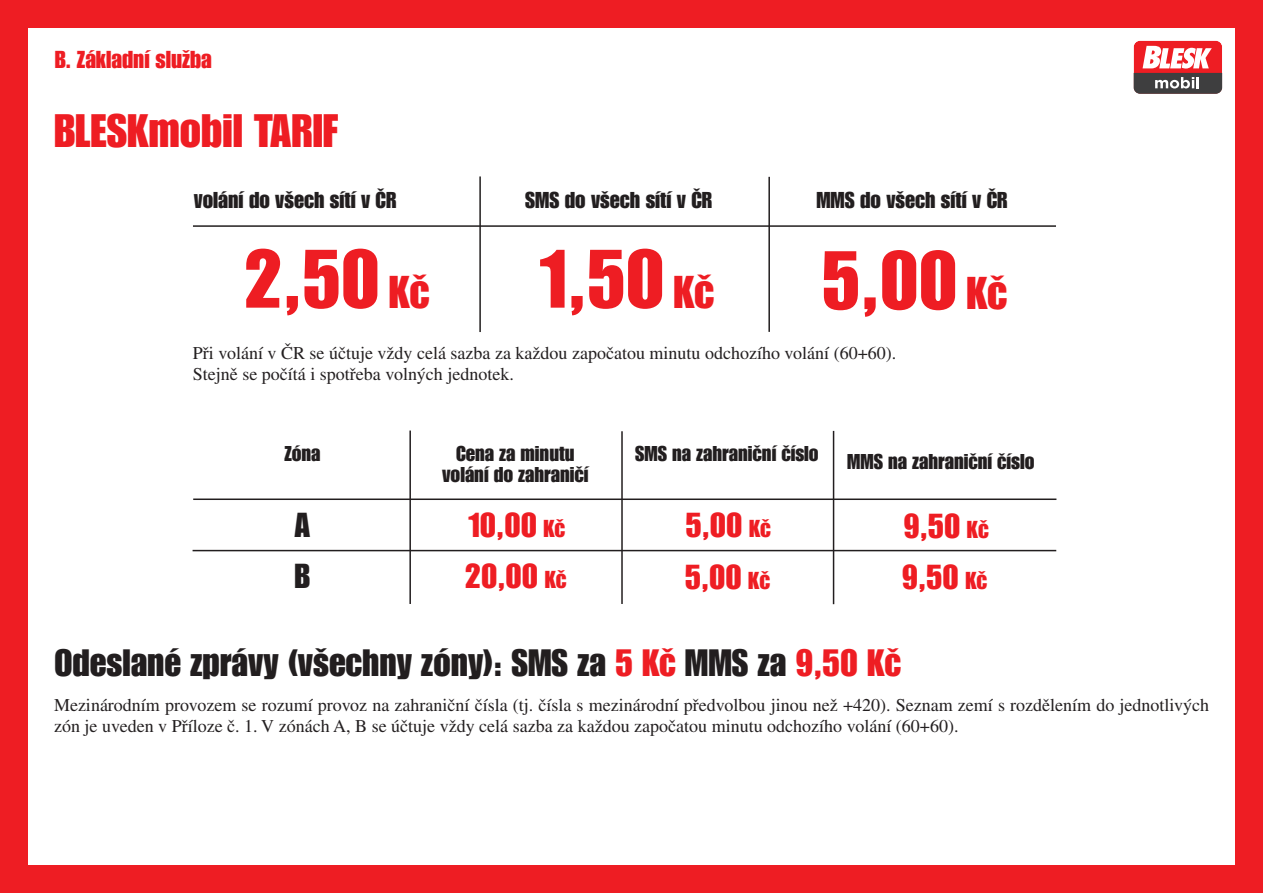
<style>
.page{position:relative;width:1263px;height:893px;background:#fff}
.page>*{position:absolute;margin:0;border:0;box-sizing:border-box;transform-origin:0 0}
.t1{font:81px "Impact LT Std Q";color:#ee1d23}
.t2{font:45.9px "Impact LT Std Q";color:#ee1d23}
.t3{font:37.35px "Impact LT Std Q";color:#221e1f}
.t4{font:34.05px "Impact LT Std Q";color:#ee1d23}
.t5{font:34.05px "Impact LT Std Q";color:#221e1f}
.t6{font:24px "Impact LT Std Q";color:#ee1d23}
.t7{font:22.5px "Impact LT Std Q";color:#221e1f}
.t8{font:21px "Impact LT Std Q";color:#221e1f}
.t9{font:18px/21px "Times LT Std";color:#231f20}
.s1{font-size:19.5px;color:#231f20}
.s2{font-size:45px}
.s3{font-size:24px}
.s4{color:#ee1d23}
</style>
<div class="page">
<div style="left:0;top:0;width:28px;height:893px;background:#ee1d23"></div>
<div style="left:1235px;top:0;width:28px;height:893px;background:#ee1d23"></div>
<div style="left:0;top:0;width:1263px;height:28px;background:#ee1d23"></div>
<div style="left:0;top:865px;width:1263px;height:28px;background:#ee1d23"></div>
<hr style="left:193px;top:225px;width:863px;height:2px;background:#221e1f">
<hr style="left:479px;top:176px;width:2px;height:156px;background:#221e1f">
<hr style="left:768px;top:177px;width:2px;height:155px;background:#221e1f">
<hr style="left:193px;top:498px;width:863px;height:2px;background:#221e1f">
<hr style="left:409px;top:431px;width:2px;height:173px;background:#221e1f">
<hr style="left:833px;top:431px;width:1px;height:173px;background:#221e1f">
<hr style="left:621px;top:431px;width:2px;height:173px;background:#221e1f">
<hr style="left:193px;top:550px;width:863px;height:1px;background:#221e1f">
<svg style="left:1133px;top:40px;width:90px;height:54px"></svg>
<p class="t6" style="left:55px;top:45px;width:159px">B. Základní služba</p>
<p class="t2" style="left:54px;top:105px;width:286px">BLESKmobil TARIF</p>
<p class="t7" style="left:194px;top:187px;width:204px"><span class="s1">V</span>olání do všech sítí v ČR</p>
<p class="t7" style="left:525px;top:187px;width:188px">SMS do všech sítí v ČR</p>
<p class="t7" style="left:816px;top:187px;width:193px">MMS do všech sítí v ČR</p>
<p class="t1" style="left:244px;top:232px;width:187px">2,50 <span class="s2">Kč</span></p>
<p class="t1" style="left:537px;top:232px;width:178px">1,50 <span class="s2">Kč</span></p>
<p class="t1" style="left:821px;top:233px;width:187px">5,00 <span class="s2">Kč</span></p>
<p class="t9" style="left:193px;top:343px;width:705px">Při volání v ČR se účtuje vždy celá sazba za každou započatou minutu odchozího volání (60+60).<br>Stejně se počítá i spotřeba volných jednotek.</p>
<p class="t8" style="left:284px;top:442px;width:38px">Zóna</p>
<p class="t8" style="left:456px;top:441px;width:120px">Cena za minutu</p>
<p class="t8" style="left:442px;top:462px;width:148px">volání do zahraničí</p>
<p class="t8" style="left:635px;top:442px;width:185px">SMS na zahraniční číslo</p>
<p class="t8" style="left:847px;top:449px;width:189px">MMS na zahraniční číslo</p>
<p class="t5" style="left:295px;top:505px;width:17px">A</p>
<p class="t5" style="left:295px;top:556px;width:17px">B</p>
<p class="t4" style="left:467px;top:505px;width:99px">10,00 <span class="s3">Kč</span></p>
<p class="t4" style="left:685px;top:505px;width:87px">5,00 <span class="s3">Kč</span></p>
<p class="t4" style="left:903px;top:506px;width:87px">9,50 <span class="s3">Kč</span></p>
<p class="t4" style="left:465px;top:556px;width:103px">20,00 <span class="s3">Kč</span></p>
<p class="t4" style="left:685px;top:557px;width:87px">5,00 <span class="s3">Kč</span></p>
<p class="t4" style="left:902px;top:557px;width:87px">9,50 <span class="s3">Kč</span></p>
<p class="t3" style="left:55px;top:641px;width:848px">Odeslané zprávy (všechny zóny): SMS za <span class="s4">5 Kč</span> MMS za <span class="s4">9,50 Kč</span></p>
<p class="t9" style="left:54px;top:695px;width:1156px">Mezinárodním provozem se rozumí provoz na zahraniční čísla (tj. čísla s mezinárodní předvolbou jinou než +420). Seznam zemí s rozdělením do jednotlivých zón je uveden v Příloze č. 1. V zónách A, B se účtuje vždy celá sazba za každou započatou minutu odchozího volání (60+60).</p>
</div>
